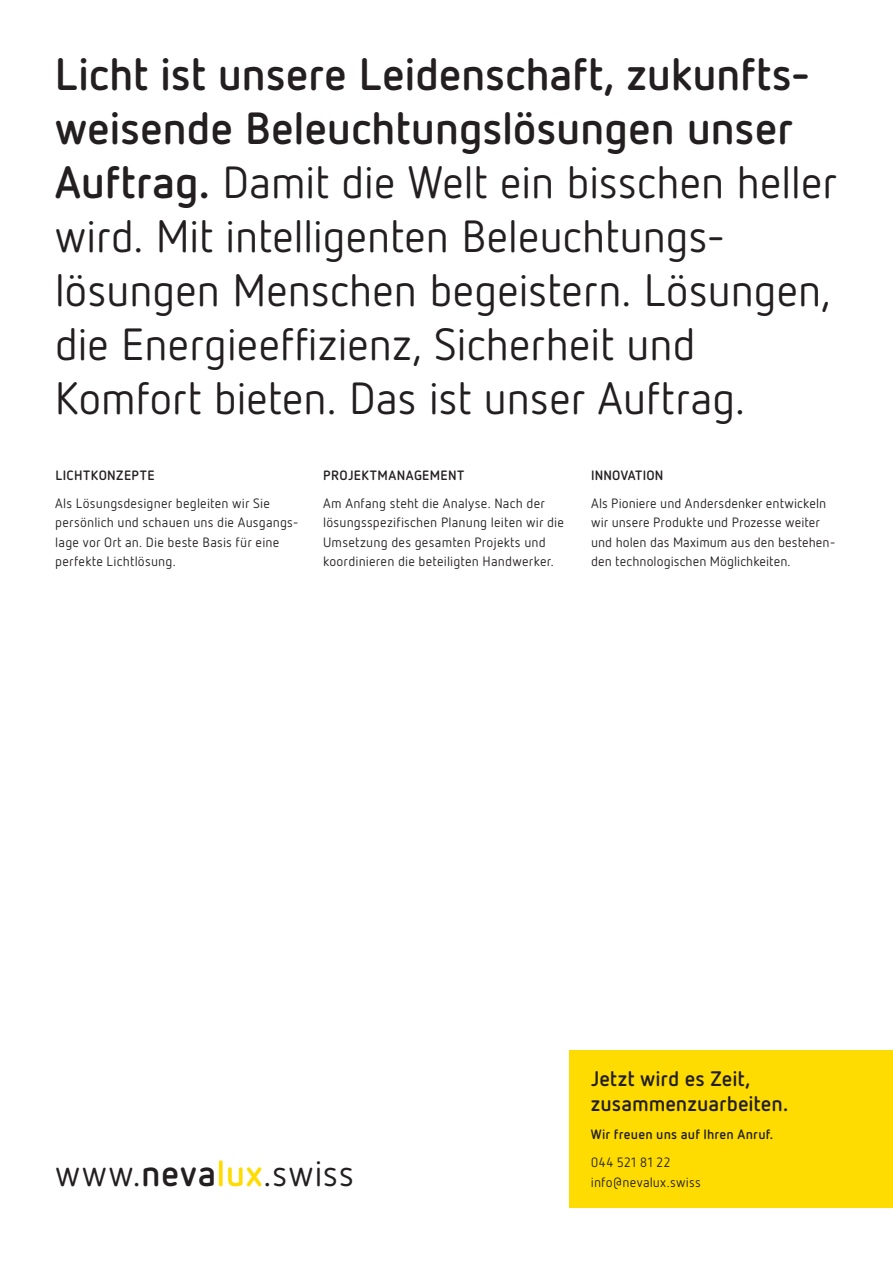
<style>
.page{position:relative;width:893px;height:1263px;background:#fff}
.page>*{position:absolute;margin:0;border:0;box-sizing:border-box;transform-origin:0 0}
.t1{font:45px/54px "Netto Pro";letter-spacing:-.01em;color:#231f20}
.t2{font:36px "Netto Pro";letter-spacing:.02em;color:#231f20}
.t3{font:700 21px/25.2px "Netto Pro";color:#231f20}
.t4{font:13.5px/19.5px "Netto Pro";letter-spacing:.01em;color:#231f20}
.t5{font:700 13.5px "Netto Pro";letter-spacing:.02em;color:#231f20}
.s1{font-weight:700}
.s2{font-weight:700;color:#ffdc01}
</style>
<div class="page">
<div style="left:570px;top:1050px;width:323px;height:158px;background:#ffdc01"></div>
<p class="t1" style="left:55px;top:46px;width:784px"><span class="s1">Licht ist unsere Leidenschaft, zukunfts&shy;weisende Beleuchtungslösungen unser Auftrag.</span> Damit die Welt ein bisschen heller wird. Mit intelligenten Beleuchtungs&shy;lösungen Menschen begeistern. Lösungen, die Energieeffizienz, Sicherheit und Komfort bieten. Das ist unser Auftrag.</p>
<p class="t5" style="left:55px;top:466px;width:101px">LICHTKONZEPTE</p>
<p class="t4" style="left:55px;top:493px;width:245px">Als Lösungsdesigner begleiten wir Sie persönlich und schauen uns die Ausgangs&shy;lage vor Ort an. Die beste Basis für eine perfekte Lichtlösung.</p>
<p class="t5" style="left:323px;top:466px;width:143px">PROJEKTMANAGEMENT</p>
<p class="t4" style="left:323px;top:493px;width:242px">Am Anfang steht die Analyse. Nach der lösungsspezifischen Planung leiten wir die Umsetzung des gesamten Projekts und koordinieren die beteiligten Handwerker.</p>
<p class="t5" style="left:591px;top:466px;width:74px">INNOVATION</p>
<p class="t4" style="left:591px;top:493px;width:246px">Als Pioniere und Andersdenker entwickeln wir unsere Produkte und Prozesse weiter und holen das Maximum aus den bestehen&shy;den technologischen Möglichkeiten.</p>
<h2 class="t2" style="left:55px;top:1150px;width:300px">www.<span class="s1">neva</span><span class="s2">lux</span>.swiss</h2>
<h3 class="t3" style="left:591px;top:1065px;width:199px">Jetzt wird es Zeit, zusammenzuarbeiten.</h3>
<p class="t5" style="left:591px;top:1125px;width:184px">Wir freuen uns auf Ihren Anruf.</p>
<p class="t4" style="left:591px;top:1152px;width:111px">044 521 81 22 info@nevalux.swiss</p>
</div>
